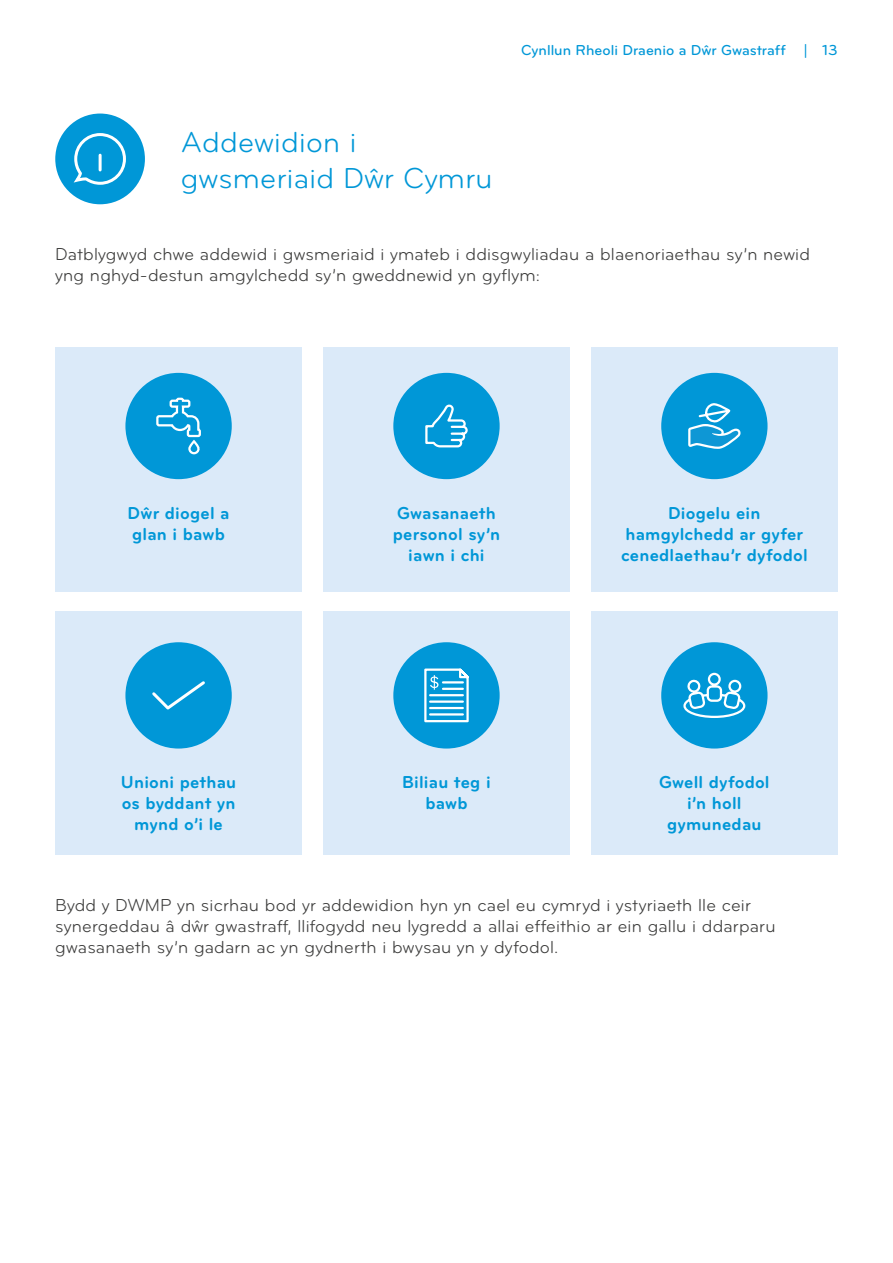
<style>
.page{position:relative;width:893px;height:1263px;background:#fff}
.page>*{position:absolute;margin:0;border:0;box-sizing:border-box;transform-origin:0 0}
.t1{font:30px/36px "Bryant Pro";letter-spacing:.01em;color:#0097d7}
.t2{font:18px/21px "Bryant Pro";letter-spacing:.01em;color:#3c3c3b}
.t3{font:700 18px/21px "Bryant Pro";letter-spacing:.01em;color:#0097d7;text-align:center}
.t4{font:500 15px "Bryant Pro";color:#0097d7}
</style>
<div class="page">
<div style="left:55px;top:347px;width:247px;height:245px;background:#dbeaf9"></div>
<div style="left:323px;top:347px;width:247px;height:245px;background:#dbeaf9"></div>
<div style="left:591px;top:347px;width:247px;height:245px;background:#dbeaf9"></div>
<div style="left:125px;top:373px;width:107px;height:106px;background:#0097d7;border-radius:50%"></div>
<svg style="left:156px;top:397px;width:45px;height:58px"></svg>
<div style="left:393px;top:373px;width:107px;height:106px;background:#0097d7;border-radius:50%"></div>
<svg style="left:425px;top:404px;width:43px;height:44px"></svg>
<div style="left:661px;top:373px;width:106px;height:106px;background:#0097d7;border-radius:50%"></div>
<svg style="left:688px;top:403px;width:53px;height:46px"></svg>
<div style="left:55px;top:611px;width:247px;height:244px;background:#dbeaf9"></div>
<div style="left:323px;top:611px;width:247px;height:244px;background:#dbeaf9"></div>
<div style="left:591px;top:611px;width:247px;height:244px;background:#dbeaf9"></div>
<div style="left:393px;top:642px;width:107px;height:106px;background:#0097d7;border-radius:50%"></div>
<svg style="left:424px;top:668px;width:45px;height:55px"></svg>
<div style="left:125px;top:642px;width:107px;height:106px;background:#0097d7;border-radius:50%"></div>
<svg style="left:152px;top:681px;width:53px;height:29px"></svg>
<div style="left:661px;top:642px;width:106px;height:106px;background:#0097d7;border-radius:50%"></div>
<svg style="left:683px;top:672px;width:63px;height:46px"></svg>
<div style="left:55px;top:114px;width:90px;height:90px;background:#0097d7;border-radius:50%"></div>
<svg style="left:73px;top:133px;width:53px;height:52px"></svg>
<h1 class="t1" style="left:181px;top:124px;width:313px">Addewidion i gwsmeriaid Dŵr Cymru</h1>
<p class="t4" style="left:521px;top:41px;width:318px">Cynllun Rheoli Draenio a Dŵr Gwastraff | 13</p>
<p class="t2" style="left:55px;top:244px;width:756px">Datblygwyd chwe addewid i gwsmeriaid i ymateb i ddisgwyliadau a blaenoriaethau sy’n newid yng nghyd-destun amgylchedd sy’n gweddnewid yn gyflym:</p>
<p class="t3" style="left:393px;top:502px;width:109px">Gwasanaeth personol sy’n iawn i chi</p>
<p class="t3" style="left:128px;top:502px;width:103px;text-align:left">Dŵr diogel a glan i bawb</p>
<p class="t3" style="left:621px;top:502px;width:188px">Diogelu ein hamgylchedd ar gyfer cenedlaethau’r dyfodol</p>
<p class="t3" style="left:121px;top:771px;width:117px">Unioni pethau os byddant yn mynd o’i le</p>
<p class="t3" style="left:659px;top:771px;width:112px">Gwell dyfodol i’n holl gymunedau</p>
<p class="t3" style="left:402px;top:771px;width:90px">Biliau teg i bawb</p>
<p class="t2" style="left:55px;top:895px;width:722px">Bydd y DWMP yn sicrhau bod yr addewidion hyn yn cael eu cymryd i ystyriaeth lle ceir synergeddau â dŵr gwastraff, llifogydd neu lygredd a allai effeithio ar ein gallu i ddarparu gwasanaeth sy’n gadarn ac yn gydnerth i bwysau yn y dyfodol.</p>
</div>
